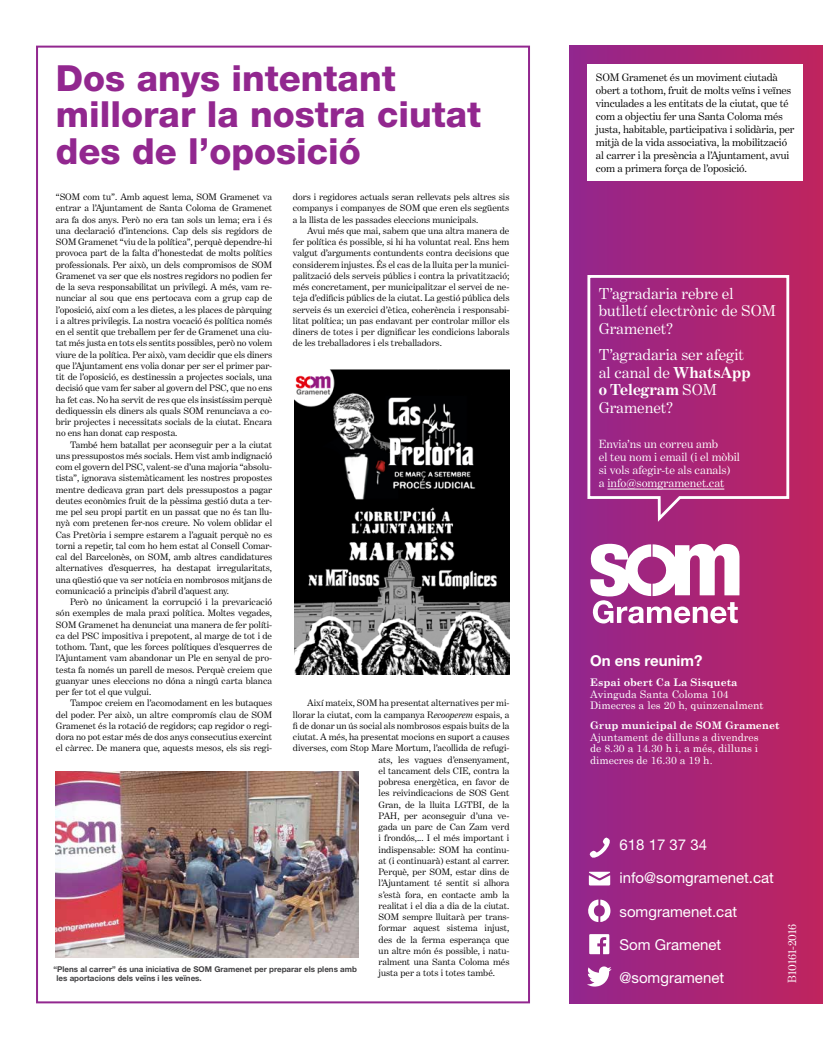
<style>
.page{position:relative;width:823px;height:1049px;background:#fff}
.page>*{position:absolute;margin:0;border:0;box-sizing:border-box;transform-origin:0 0}
.t1{font:800 36px/36px "Helvetica Neue LT Std";color:#92278f}
.t2{font:16px/17.6px "Benton Modern One";color:#fff}
.t3{font:15px "Helvetica Neue LT Std";color:#fff}
.t4{font:700 15px "Helvetica Neue LT Std";color:#fff}
.t5{font:12px/13.2px "Benton Modern One";color:#fff}
.t6{font:11px/13px "Benton Modern One";letter-spacing:-.01em;color:#000}
.t7{font:10.5px/11.6px "Century Schoolbook";color:#fff}
.t8{font:700 10.5px "Century Schoolbook";color:#fff}
.t9{font:9.5px/11.2px "Benton Modern One";color:#000;text-align:justify}
.t10{font:700 8px/9px "Helvetica Neue LT Std";color:#414042}
.s1{font-style:italic}
.s2{font-weight:700}
</style>
<div class="page">
<div style="left:568px;top:46px;width:254px;height:957px;background:linear-gradient(to right,#92268e,#c0255f)"></div>
<svg style="left:589px;top:934px;width:20px;height:20px"></svg>
<svg style="left:586px;top:966px;width:25px;height:20px"></svg>
<svg style="left:587px;top:899px;width:23px;height:23px"></svg>
<svg style="left:588px;top:836px;width:22px;height:22px"></svg>
<div style="left:587px;top:64px;width:215px;height:116px;background:#fff"></div>
<svg style="left:588px;top:872px;width:22px;height:13px"></svg>
<svg style="left:590px;top:544px;width:149px;height:80px"></svg>
<svg style="left:585px;top:274px;width:205px;height:251px;background:#ab2f7d"></svg>
<img style="left:55px;top:772px;width:303px;height:185px">
<img style="left:294px;top:369px;width:215px;height:305px">
<h1 class="t1" style="left:56px;top:61px;width:426px">Dos anys intentant millorar la nostra ciutat des de l’oposició</h1>
<p class="t9" style="left:293px;top:191px;width:218px">dors i regidores actuals seran rellevats pels altres sis companys i companyes de SOM que eren els següents a la llista de les passades eleccions municipals.</p>
<p class="t9" style="left:293px;top:225px;width:218px;text-indent:14px">Avui més que mai, sabem que una altra manera de fer política és possible, si hi ha voluntat real. Ens hem valgut d’arguments contundents contra decisions que considerem injustes. És el cas de la lluita per la munici&shy;palització dels serveis públics i contra la privatització; més concretament, per municipalitzar el servei de ne&shy;teja d’edificis públics de la ciutat. La gestió pública dels serveis és un exercici d’ètica, coherència i responsabi&shy;litat política; un pas endavant per controlar millor els diners de totes i per dignificar les condicions laborals de les treballadores i els treballadors.</p>
<p class="t9" style="left:56px;top:191px;width:218px">“SOM com tu”. Amb aquest lema, SOM Gramenet va entrar a l’Ajuntament de Santa Coloma de Gramenet ara fa dos anys. Però no era tan sols un lema; era i és una declaració d’intencions. Cap dels sis regidors de SOM Gramenet “viu de la política”, perquè dependre-hi provoca part de la falta d’honestedat de molts polítics professionals. Per això, un dels compromisos de SOM Gramenet va ser que els nostres regidors no podien fer de la seva responsabilitat un privilegi. A més, vam re&shy;nunciar al sou que ens pertocava com a grup cap de l’oposició, així com a les dietes, a les places de pàrquing i a altres privilegis. La nostra vocació és política només en el sentit que treballem per fer de Gramenet una ciu&shy;tat més justa en tots els sentits possibles, però no volem viure de la política. Per això, vam decidir que els diners que l’Ajuntament ens volia donar per ser el primer par&shy;tit de l’oposició, es destinessin a projectes socials, una decisió que vam fer saber al govern del PSC, que no ens ha fet cas. No ha servit de res que els insistíssim perquè dediquessin els diners als quals SOM renunciava a co&shy;brir projectes i necessitats socials de la ciutat. Encara no ens han donat cap resposta.</p>
<p class="t9" style="left:56px;top:439px;width:218px;text-indent:14px">També hem batallat per aconseguir per a la ciutat uns pressupostos més socials. Hem vist amb indignació com el govern del PSC, valent-se d’una majoria “absolu&shy;tista”, ignorava sistemàticament les nostres propostes mentre dedicava gran part dels pressupostos a pagar deutes econòmics fruit de la pèssima gestió duta a ter&shy;me pel seu propi partit en un passat que no és tan llu&shy;nyà com pretenen fer-nos creure. No volem oblidar el Cas Pretòria i sempre estarem a l’aguait perquè no es torni a repetir, tal com ho hem estat al Consell Comar&shy;cal del Barcelonès, on SOM, amb altres candidatures alternatives d’esquerres, ha destapat irregularitats, una qüestió que va ser notícia en nombrosos mitjans de comunicació a principis d’abril d’aquest any.</p>
<p class="t9" style="left:56px;top:596px;width:218px;text-indent:14px">Però no únicament la corrupció i la prevaricació són exemples de mala praxi política. Moltes vegades, SOM Gramenet ha denunciat una manera de fer políti&shy;ca del PSC impositiva i prepotent, al marge de tot i de tothom. Tant, que les forces polítiques d’esquerres de l’Ajuntament vam abandonar un Ple en senyal de pro&shy;testa fa només un parell de mesos. Perquè creiem que guanyar unes eleccions no dóna a ningú carta blanca per fer tot el que vulgui.</p>
<p class="t9" style="left:56px;top:697px;width:218px;text-indent:14px">Tampoc creiem en l’acomodament en les butaques del poder. Per això, un altre compromís clau de SOM Gramenet és la rotació de regidors; cap regidor o regi&shy;dora no pot estar més de dos anys consecutius exercint el càrrec. De manera que, aquests mesos, els sis regi-</p>
<p class="t9" style="left:307px;top:697px;width:204px">Així mateix, SOM ha presentat alternatives per mi-</p>
<p class="t9" style="left:293px;top:709px;width:218px">llorar la ciutat, com la campanya R<span class="s1">ecooperem</span> espais, a</p>
<p class="t9" style="left:293px;top:720px;width:218px">fi de donar un ús social als nombrosos espais buits de la</p>
<p class="t9" style="left:293px;top:731px;width:218px">ciutat. A més, ha presentat mocions en suport a causes</p>
<p class="t9" style="left:293px;top:742px;width:218px">diverses, com Stop Mare Mortum, l’acollida de refugi-</p>
<p class="t9" style="left:378px;top:754px;width:132px">ats, les vagues d’ensenyament,</p>
<p class="t9" style="left:378px;top:765px;width:132px">el tancament dels CIE, contra la</p>
<p class="t9" style="left:378px;top:776px;width:132px">pobresa energètica, en favor de</p>
<p class="t9" style="left:378px;top:787px;width:132px">les reivindicacions de SOS Gent</p>
<p class="t9" style="left:378px;top:799px;width:132px">Gran, de la lluita LGTBI, de la</p>
<p class="t9" style="left:378px;top:810px;width:132px">PAH, per aconseguir d’una ve-</p>
<p class="t9" style="left:378px;top:821px;width:132px">gada un parc de Can Zam verd</p>
<p class="t9" style="left:378px;top:832px;width:132px">i frondós,... I el més important i</p>
<p class="t9" style="left:378px;top:844px;width:132px">indispensable: SOM ha continu-</p>
<p class="t9" style="left:378px;top:855px;width:132px">at (i continuarà) estant al carrer.</p>
<p class="t9" style="left:378px;top:866px;width:132px">Perquè, per SOM, estar dins de</p>
<p class="t9" style="left:378px;top:877px;width:132px">l’Ajuntament té sentit si alhora</p>
<p class="t9" style="left:378px;top:889px;width:132px">s’està fora, en contacte amb la</p>
<p class="t9" style="left:378px;top:900px;width:132px">realitat i el dia a dia de la ciutat.</p>
<p class="t9" style="left:378px;top:911px;width:132px">SOM sempre lluitarà per trans-</p>
<p class="t9" style="left:378px;top:922px;width:132px">formar aquest sistema injust,</p>
<p class="t9" style="left:378px;top:934px;width:132px">des de la ferma esperança que</p>
<p class="t9" style="left:378px;top:945px;width:132px">un altre món és possible, i natu-</p>
<p class="t9" style="left:378px;top:956px;width:132px">ralment una Santa Coloma més</p>
<p class="t9" style="left:378px;top:967px;width:118px">justa per a tots i totes també.</p>
<p class="t10" style="left:56px;top:965px;width:302px;text-indent:-3px">“Plens al carrer” és una iniciativa de SOM Gramenet per preparar els plens amb les aportacions dels veïns i les veïnes.</p>
<p class="t6" style="left:595px;top:71px;width:200px">SOM Gramenet és un moviment ciutadà obert a tothom, fruit de molts veïns i veïnes vinculades a les entitats de la ciutat, que té com a objectiu fer una Santa Coloma més justa, habitable, participativa i solidària, per mitjà de la vida associativa, la mobilització al carrer i la presència a l’Ajuntament, avui com a primera força de l’oposició.</p>
<h2 class="t2" style="left:598px;top:284px;width:178px">T’agradaria rebre el butlletí electrònic de SOM<br>Gramenet?</h2>
<h2 class="t2" style="left:598px;top:346px;width:153px">T’agradaria ser afegit al canal de <span class="s2">WhatsApp o Telegram</span> SOM<br>Gramenet?</h2>
<p class="t5" style="left:598px;top:437px;width:143px">Envia’ns un correu amb<br>el teu nom i email (i el mòbil si vols afegir-te als canals)<br>a info@somgramenet.cat</p>
<h3 class="t4" style="left:589px;top:651px;width:114px">On ens reunim?</h3>
<p class="t8" style="left:589px;top:676px;width:149px">Espai obert Ca La Sisqueta</p>
<p class="t7" style="left:589px;top:688px;width:175px">Avinguda Santa Coloma 104<br>Dimecres a les 20 h, quinzenalment</p>
<p class="t8" style="left:589px;top:719px;width:191px">Grup municipal de SOM Gramenet</p>
<p class="t7" style="left:589px;top:731px;width:170px;text-align:justify">Ajuntament de dilluns a divendres de 8.30 a 14.30 h i, a més, dilluns i dimecres de 16.30 a 19 h.</p>
<h3 class="t3" style="left:619px;top:836px;width:89px">618 17 37 34</h3>
<h3 class="t3" style="left:619px;top:869px;width:156px">info@somgramenet.cat</h3>
<h3 class="t3" style="left:619px;top:902px;width:119px">somgramenet.cat</h3>
<h3 class="t3" style="left:619px;top:935px;width:103px">Som Gramenet</h3>
<h3 class="t3" style="left:619px;top:968px;width:106px">@somgramenet</h3>
<p class="t5" style="left:785px;top:983px;width:61px;rotate:-90deg">B10161-2016</p>
</div>
